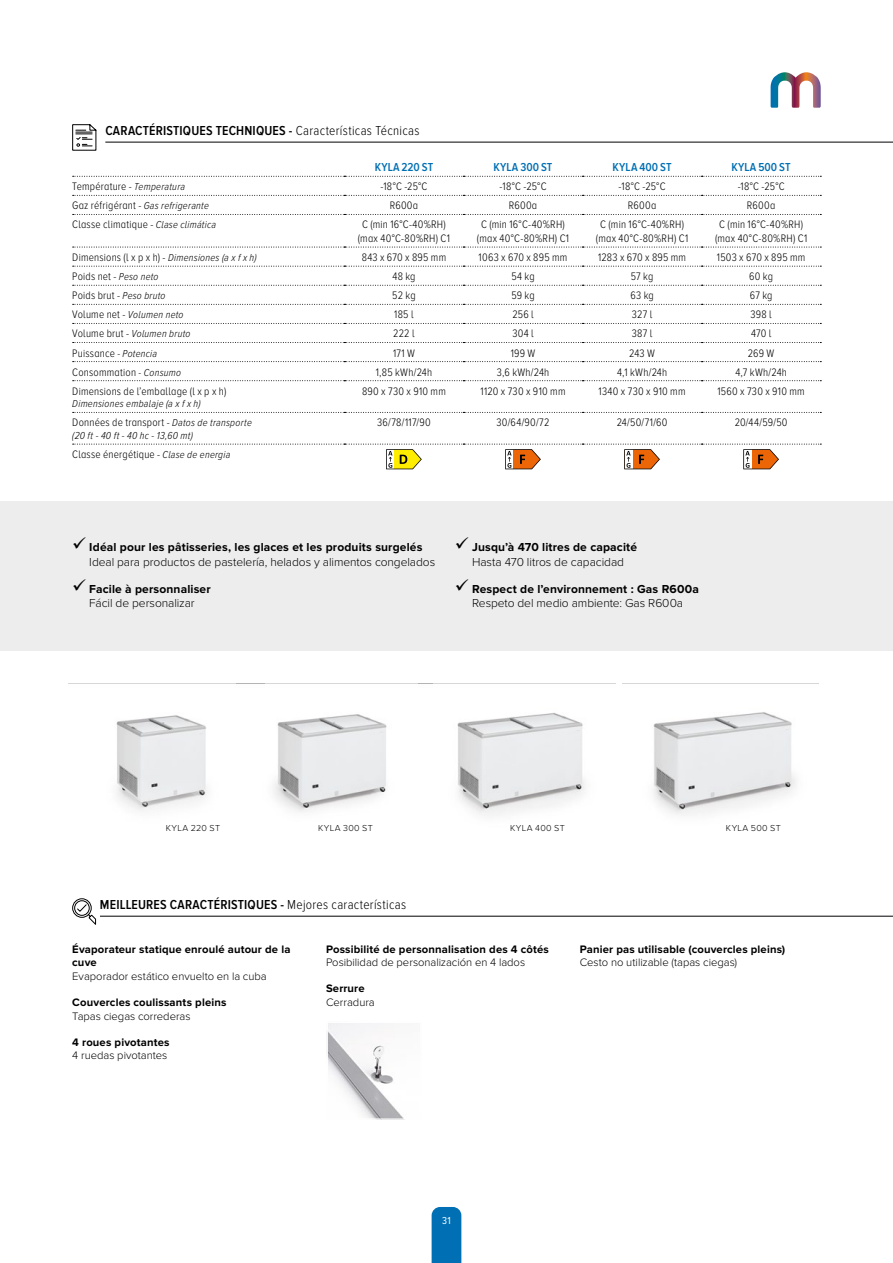
<style>
.page{position:relative;width:893px;height:1263px;background:#fff}
.page>*{position:absolute;margin:0;border:0;box-sizing:border-box;transform-origin:0 0}
.t1{font:600 13.5px "Proxima Nova Cond";letter-spacing:.015em;color:#000}
.t2{font:300 12px "Proxima Nova";letter-spacing:-.005em;color:#000}
.t3{font:700 12px "Proxima Nova";letter-spacing:.01em;color:#000}
.t4{font:600 12px "Proxima Nova A Cond";letter-spacing:.005em;color:#006fb3}
.t5{font:300 11.25px/13.5px "Proxima Nova A Cond";letter-spacing:.02em;color:#000;text-align:center}
.t6{font:700 11.25px/13.5px "Proxima Nova";letter-spacing:.015em;color:#000}
.t7{font:300 11.25px "Proxima Nova";letter-spacing:-.005em;color:#000}
.t8{font:italic 300 10.5px "Proxima Nova A Cond";letter-spacing:.025em;color:#000}
.t9{font:10.5px "Proxima Nova Cond";color:#fff}
.t10{font:300 9px "Proxima Nova";letter-spacing:.035em;color:#000}
.s1{font-weight:300}
.s2{font-style:italic;font-size:10.5px}
.s3{font-style:normal;font-size:11.25px}
</style>
<div class="page">
<hr style="left:0;top:744px;width:1px;height:519px;background:#006fb3">
<svg style="left:771px;top:72px;width:50px;height:36px"></svg>
<hr style="left:105px;top:142px;width:788px;height:1px;background:#000">
<svg style="left:72px;top:124px;width:25px;height:27px"></svg>
<svg style="left:73px;top:176px;width:748px;height:1px"></svg>
<svg style="left:73px;top:195px;width:748px;height:1px"></svg>
<svg style="left:73px;top:214px;width:748px;height:1px"></svg>
<svg style="left:73px;top:247px;width:748px;height:1px"></svg>
<svg style="left:73px;top:266px;width:748px;height:1px"></svg>
<svg style="left:73px;top:285px;width:748px;height:1px"></svg>
<svg style="left:73px;top:304px;width:748px;height:1px"></svg>
<svg style="left:73px;top:323px;width:748px;height:1px"></svg>
<svg style="left:73px;top:342px;width:748px;height:1px"></svg>
<svg style="left:73px;top:361px;width:748px;height:1px"></svg>
<svg style="left:73px;top:380px;width:748px;height:1px"></svg>
<svg style="left:73px;top:412px;width:748px;height:1px"></svg>
<svg style="left:73px;top:444px;width:748px;height:25px"></svg>
<div style="left:0;top:501px;width:893px;height:150px;background:#ededed"></div>
<svg style="left:326px;top:1024px;width:78px;height:96px"></svg>
<div style="left:327px;top:1022px;width:94px;height:97px;border:1px solid #fff"></div>
<hr style="left:100px;top:916px;width:793px;height:1px;background:#000">
<svg style="left:72px;top:898px;width:24px;height:27px"></svg>
<img style="left:68px;top:683px;width:168px;height:128px">
<img style="left:236px;top:683px;width:183px;height:129px">
<img style="left:419px;top:683px;width:196px;height:132px">
<img style="left:622px;top:683px;width:197px;height:132px">
<div style="left:432px;top:1207px;width:29px;height:56px;background:#006fb3"></div>
<p class="t1" style="left:105px;top:123px;width:316px">CARACTÉRISTIQUES TECHNIQUES - <span class="s1">Características Técnicas</span></p>
<p class="t4" style="left:375px;top:161px;width:60px">KYLA 220 ST</p>
<p class="t4" style="left:494px;top:161px;width:60px">KYLA 300 ST</p>
<p class="t4" style="left:613px;top:161px;width:60px">KYLA 400 ST</p>
<p class="t4" style="left:732px;top:161px;width:61px">KYLA 500 ST</p>
<p class="t5" style="left:72px;top:180px;width:114px">Température - <span class="s2">Temperatura</span></p>
<p class="t5" style="left:380px;top:180px;width:49px">-18°C -25°C</p>
<p class="t5" style="left:499px;top:180px;width:49px">-18°C -25°C</p>
<p class="t5" style="left:619px;top:180px;width:49px">-18°C -25°C</p>
<p class="t5" style="left:738px;top:180px;width:49px">-18°C -25°C</p>
<p class="t5" style="left:72px;top:199px;width:138px">Gaz réfrigérant - <span class="s2">Gas refrigerante</span></p>
<p class="t5" style="left:390px;top:199px;width:30px">R600a</p>
<p class="t5" style="left:509px;top:199px;width:30px">R600a</p>
<p class="t5" style="left:628px;top:199px;width:30px">R600a</p>
<p class="t5" style="left:747px;top:199px;width:30px">R600a</p>
<p class="t5" style="left:72px;top:218px;width:145px">Classe climatique - <span class="s2">Clase climática</span></p>
<p class="t5" style="left:358px;top:218px;width:94px">C (min 16°C-40%RH) (max 40°C-80%RH) C1</p>
<p class="t5" style="left:477px;top:218px;width:94px">C (min 16°C-40%RH) (max 40°C-80%RH) C1</p>
<p class="t5" style="left:596px;top:218px;width:94px">C (min 16°C-40%RH) (max 40°C-80%RH) C1</p>
<p class="t5" style="left:715px;top:218px;width:94px">C (min 16°C-40%RH) (max 40°C-80%RH) C1</p>
<p class="t5" style="left:72px;top:250px;width:186px">Dimensions (l x p x h) - <span class="s2">Dimensiones (a x f x h)</span></p>
<p class="t5" style="left:362px;top:250px;width:86px">843 x 670 x 895 mm</p>
<p class="t5" style="left:479px;top:250px;width:90px">1063 x 670 x 895 mm</p>
<p class="t5" style="left:598px;top:250px;width:90px">1283 x 670 x 895 mm</p>
<p class="t5" style="left:717px;top:250px;width:90px">1503 x 670 x 895 mm</p>
<p class="t5" style="left:72px;top:270px;width:88px">Poids net - <span class="s2">Peso neto</span></p>
<p class="t5" style="left:392px;top:270px;width:25px">48 kg</p>
<p class="t5" style="left:511px;top:270px;width:25px">54 kg</p>
<p class="t5" style="left:631px;top:270px;width:24px">57 kg</p>
<p class="t5" style="left:749px;top:270px;width:25px">60 kg</p>
<p class="t5" style="left:72px;top:289px;width:95px">Poids brut - <span class="s2">Peso bruto</span></p>
<p class="t5" style="left:392px;top:289px;width:25px">52 kg</p>
<p class="t5" style="left:511px;top:289px;width:25px">59 kg</p>
<p class="t5" style="left:630px;top:289px;width:25px">63 kg</p>
<p class="t5" style="left:750px;top:289px;width:24px">67 kg</p>
<p class="t8" style="left:72px;top:309px;width:113px"><span class="s3">Volume net -</span> Volumen neto</p>
<p class="t5" style="left:394px;top:308px;width:21px">185 l</p>
<p class="t5" style="left:512px;top:308px;width:23px">256 l</p>
<p class="t5" style="left:632px;top:308px;width:22px">327 l</p>
<p class="t5" style="left:750px;top:308px;width:23px">398 l</p>
<p class="t8" style="left:72px;top:328px;width:120px"><span class="s3">Volume brut -</span> Volumen bruto</p>
<p class="t5" style="left:393px;top:327px;width:23px">222 l</p>
<p class="t5" style="left:512px;top:327px;width:23px">304 l</p>
<p class="t5" style="left:632px;top:327px;width:22px">387 l</p>
<p class="t5" style="left:751px;top:327px;width:22px">470 l</p>
<p class="t5" style="left:72px;top:346px;width:86px">Puissance <span class="s2">- Potencia</span></p>
<p class="t5" style="left:393px;top:346px;width:23px">171 W</p>
<p class="t5" style="left:511px;top:346px;width:26px">199 W</p>
<p class="t5" style="left:629px;top:346px;width:27px">243 W</p>
<p class="t5" style="left:748px;top:346px;width:28px">269 W</p>
<p class="t5" style="left:72px;top:365px;width:110px">Consommation <span class="s2">- Consumo</span></p>
<p class="t5" style="left:376px;top:365px;width:58px">1,85 kWh/24h</p>
<p class="t5" style="left:497px;top:365px;width:54px">3,6 kWh/24h</p>
<p class="t5" style="left:617px;top:365px;width:52px">4,1 kWh/24h</p>
<p class="t5" style="left:735px;top:365px;width:53px">4,7 kWh/24h</p>
<p class="t5" style="left:72px;top:384px;width:156px">Dimensions de l’emballage (l x p x h)</p>
<p class="t8" style="left:72px;top:398px;width:130px">Dimensiones embalaje (a x f x h)</p>
<p class="t5" style="left:362px;top:384px;width:85px">890 x 730 x 910 mm</p>
<p class="t5" style="left:480px;top:384px;width:87px">1120 x 730 x 910 mm</p>
<p class="t5" style="left:599px;top:384px;width:88px">1340 x 730 x 910 mm</p>
<p class="t5" style="left:717px;top:384px;width:89px">1560 x 730 x 910 mm</p>
<p class="t5" style="left:72px;top:416px;width:181px">Données de transport - <span class="s2">Datos de transporte</span></p>
<p class="t8" style="left:72px;top:430px;width:122px">(20 ft - 40 ft - 40 hc - 13,60 mt)</p>
<p class="t5" style="left:72px;top:448px;width:160px">Classe énergétique - <span class="s2">Clase de energia</span></p>
<p class="t5" style="left:377px;top:416px;width:55px">36/78/117/90</p>
<p class="t5" style="left:497px;top:416px;width:54px">30/64/90/72</p>
<p class="t5" style="left:617px;top:416px;width:52px">24/50/71/60</p>
<p class="t5" style="left:735px;top:416px;width:54px">20/44/59/50</p>
<p class="t3" style="left:89px;top:540px;width:335px">Idéal pour les pâtisseries, les glaces et les produits surgelés</p>
<p class="t2" style="left:89px;top:555px;width:347px">Ideal para productos de pastelería, helados y alimentos congelados</p>
<p class="t3" style="left:89px;top:582px;width:123px">Facile à personnaliser</p>
<p class="t2" style="left:89px;top:596px;width:107px">Fácil de personalizar</p>
<p class="t3" style="left:472px;top:540px;width:166px">Jusqu’à 470 litres de capacité</p>
<p class="t2" style="left:472px;top:555px;width:154px">Hasta 470 litros de capacidad</p>
<p class="t3" style="left:472px;top:582px;width:228px">Respect de l’environnement : Gas R600a</p>
<p class="t2" style="left:472px;top:596px;width:213px">Respeto del medio ambiente: Gas R600a</p>
<p class="t10" style="left:166px;top:822px;width:56px">KYLA 220 ST</p>
<p class="t10" style="left:318px;top:822px;width:56px">KYLA 300 ST</p>
<p class="t10" style="left:510px;top:822px;width:56px">KYLA 400 ST</p>
<p class="t10" style="left:726px;top:822px;width:56px">KYLA 500 ST</p>
<p class="t1" style="left:100px;top:897px;width:308px">MEILLEURES CARACTÉRISTIQUES - <span class="s1">Mejores características</span></p>
<p class="t6" style="left:72px;top:942px;width:220px">Évaporateur statique enroulé autour de la cuve</p>
<p class="t7" style="left:72px;top:969px;width:196px">Evaporador estático envuelto en la cuba</p>
<p class="t6" style="left:72px;top:996px;width:156px">Couvercles coulissants pleins</p>
<p class="t7" style="left:72px;top:1009px;width:120px">Tapas ciegas correderas</p>
<p class="t6" style="left:72px;top:1035px;width:99px">4 roues pivotantes</p>
<p class="t7" style="left:72px;top:1049px;width:96px">4 ruedas pivotantes</p>
<p class="t6" style="left:326px;top:942px;width:224px">Possibilité de personnalisation des 4 côtés</p>
<p class="t7" style="left:326px;top:956px;width:201px">Posibilidad de personalización en 4 lados</p>
<p class="t6" style="left:326px;top:982px;width:40px">Serrure</p>
<p class="t7" style="left:326px;top:996px;width:50px">Cerradura</p>
<p class="t6" style="left:580px;top:942px;width:207px">Panier pas utilisable (couvercles pleins)</p>
<p class="t7" style="left:580px;top:956px;width:159px">Cesto no utilizable (tapas ciegas)</p>
<p class="t9" style="left:442px;top:1214px;width:10px">31</p>
</div>
